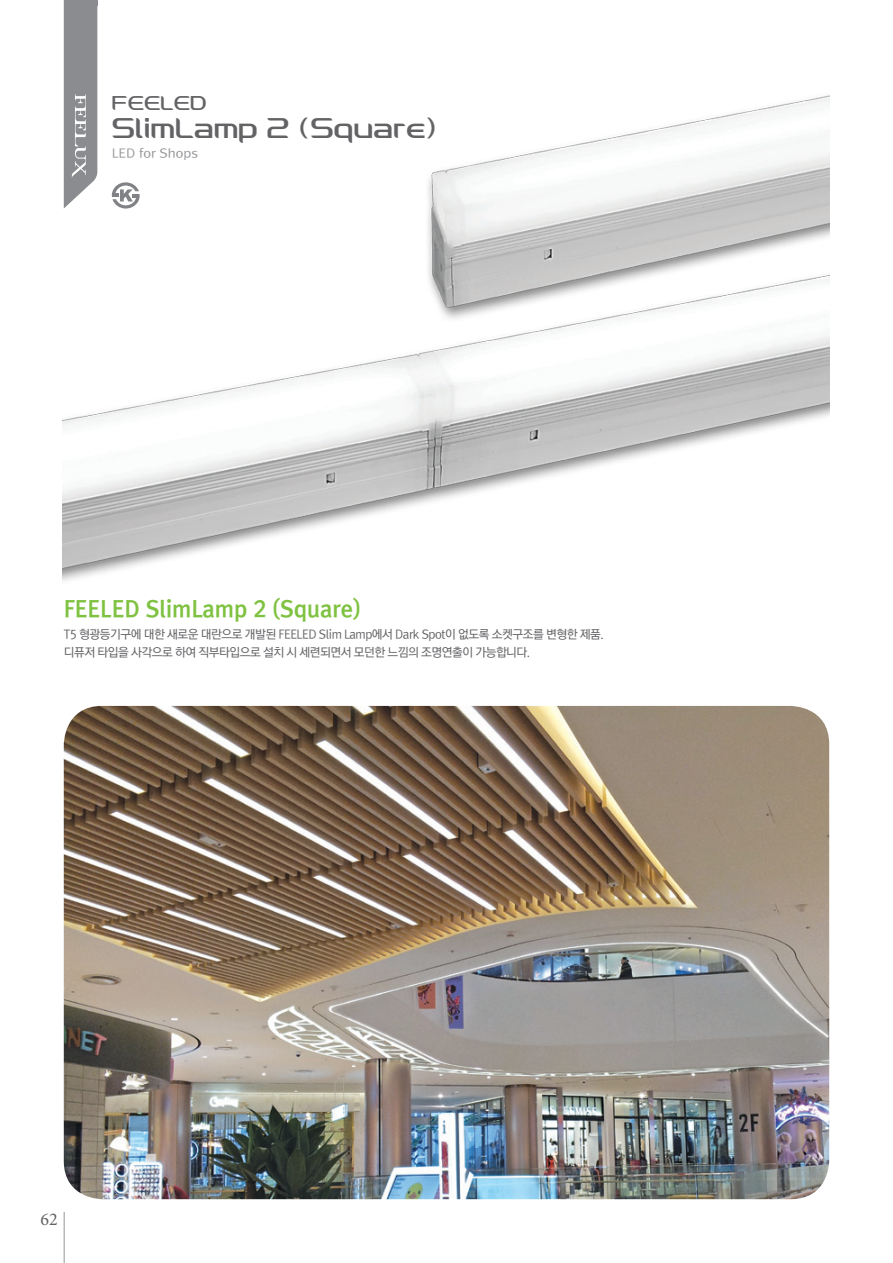
<style>
.page{position:relative;width:893px;height:1263px;background:#fff}
.page>*{position:absolute;margin:0;border:0;box-sizing:border-box;transform-origin:0 0}
.t1{font:30px "HH Feelux 2.0";color:#636366}
.t2{font:22.5px "Rix Go EB";color:#7fc241}
.t3{font:21px "HH Feelux 2.0";color:#636366}
.t4{font:18px "Minion Pro";color:#636366}
.t5{font:12.15px "Rix Go M";color:#939598;scale:1.11 1}
.t6{font:12px "Rix Go M";letter-spacing:-.04em;color:#636366}
</style>
<div class="page">
<hr style="left:64px;top:1212px;width:1px;height:51px;background:#939598">
<div style="left:64px;top:0;width:33px;height:77px;background:#8a8c8f"></div>
<img style="left:62px;top:77px;width:767px;height:504px">
<img style="left:64px;top:706px;width:765px;height:493px">
<svg style="left:112px;top:182px;width:28px;height:27px"></svg>
<p class="t3" style="left:112px;top:93px;width:96px">FEELED</p>
<p class="t1" style="left:112px;top:113px;width:327px">SlimLamp 2 (Square)</p>
<p class="t5" style="left:112px;top:146px;width:79px">LED for Shops</p>
<p class="t2" style="left:64px;top:596px;width:298px">FEELED SlimLamp 2 (Square)</p>
<p class="t6" style="left:64px;top:627px;width:541px">T5 형광등기구에 대한 새로운 대란으로 개발된 FEELED Slim Lamp에서 Dark Spot이 없도록 소켓구조를 변형한 제품.</p>
<p class="t6" style="left:64px;top:645px;width:468px">디퓨저 타입을 사각으로 하여 직부타입으로 설치 시 세련되면서 모던한 느낌의 조명연출이 가능합니다.</p>
<p class="t4" style="left:41px;top:1207px;width:19px">62</p>
</div>
